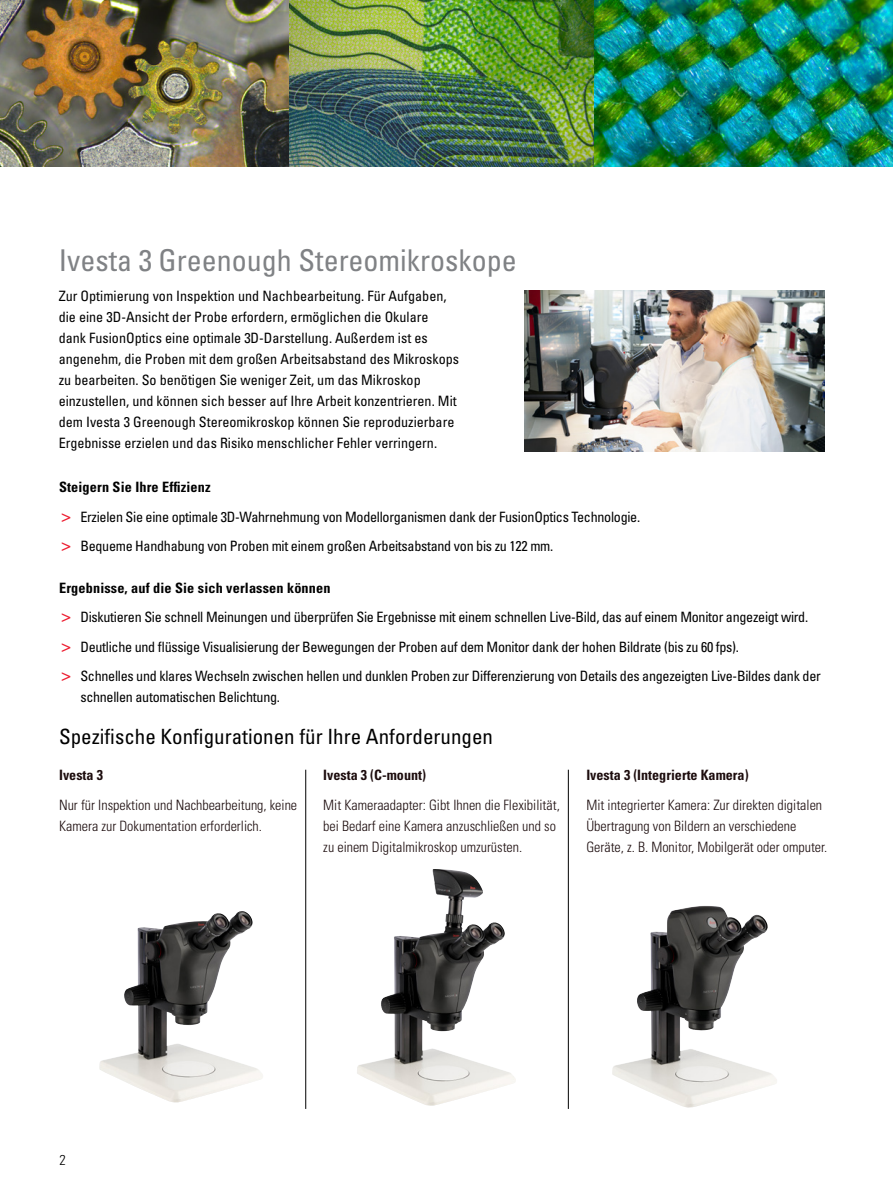
<style>
.page{position:relative;width:893px;height:1191px;background:#fff}
.page>*{position:absolute;margin:0;border:0;box-sizing:border-box;transform-origin:0 0}
.t1{font:condensed 30px "Univers LT Std";color:#808285}
.t2{font:condensed 21px "Univers LT Std";color:#000}
.t3{font:condensed 14.25px/29.5px "Univers LT Std";letter-spacing:-.02em;color:#000}
.t4{font:condensed 14.25px/21px "Univers LT Std";color:#000}
.t5{font:300 condensed 14.25px/21px "Univers LT Std";color:#1c0c0d}
.t6{font:700 condensed 14.25px "Univers LT Std";color:#1c0c0d}
.t7{font:300 condensed 14.25px "Univers LT Std";color:#000}
.s1{font-weight:700}
.s2{font-family:"Univers";font-weight:700;color:#ed1c2f}
</style>
<div class="page">
<img style="left:99px;top:911px;width:164px;height:191px">
<img style="left:357px;top:869px;width:159px;height:236px">
<img style="left:612px;top:906px;width:165px;height:201px">
<hr style="left:305px;top:769px;width:1px;height:340px;background:#000">
<hr style="left:568px;top:769px;width:1px;height:340px;background:#000">
<img style="left:525px;top:291px;width:300px;height:161px">
<img style="left:0;top:0;width:290px;height:166px">
<img style="left:290px;top:0;width:603px;height:166px">
<h1 class="t1" style="left:59px;top:242px;width:460px">Ivesta 3 Greenough Stereomikroskope</h1>
<p class="t4" style="left:59px;top:285px;width:402px">Zur Optimierung von Inspektion und Nachbearbeitung. Für Aufgaben, die eine 3D-Ansicht der Probe erfordern, ermöglichen die Okulare dank FusionOptics eine optimale 3D-Darstellung. Außerdem ist es angenehm, die Proben mit dem großen Arbeitsabstand des Mikroskops zu bearbeiten. So benötigen Sie weniger Zeit, um das Mikroskop einzustellen, und können sich besser auf Ihre Arbeit konzentrieren. Mit dem Ivesta 3 Greenough Stereomikroskop können Sie reproduzierbare Ergebnisse erzielen und das Risiko menschlicher Fehler verringern.</p>
<p class="t3" style="left:59px;top:472px;width:583px"><span class="s1">Steigern Sie Ihre Effizienz<br></span><span class="s2">&gt;</span> Erzielen Sie eine optimale 3D-Wahrnehmung von Modellorganismen dank der FusionOptics Technologie. <span class="s2">&gt;</span> Bequeme Handhabung von Proben mit einem großen Arbeitsabstand von bis zu 122 mm.</p>
<p class="t3" style="left:59px;top:572px;width:763px"><span class="s1">Ergebnisse, auf die Sie sich verlassen können<br></span><span class="s2">&gt;</span> Diskutieren Sie schnell Meinungen und überprüfen Sie Ergebnisse mit einem schnellen Live-Bild, das auf einem Monitor angezeigt wird. <span class="s2">&gt;</span> Deutliche und flüssige Visualisierung der Bewegungen der Proben auf dem Monitor dank der hohen Bildrate (bis zu 60 fps).<br><span class="s2">&gt;</span> Schnelles und klares Wechseln zwischen hellen und dunklen Proben zur Differenzierung von Details des angezeigten Live-Bildes dank der</p>
<p class="t3" style="left:80px;top:682px;width:201px">schnellen automatischen Belichtung.</p>
<h2 class="t2" style="left:59px;top:723px;width:435px">Spezifische Konfigurationen für Ihre Anforderungen</h2>
<p class="t6" style="left:59px;top:766px;width:45px">Ivesta 3</p>
<p class="t5" style="left:59px;top:794px;width:240px">Nur für Inspektion und Nachbearbeitung, keine<br>Kamera zur Dokumentation erforderlich.</p>
<p class="t6" style="left:323px;top:766px;width:104px">Ivesta 3 (C-mount)</p>
<p class="t5" style="left:323px;top:794px;width:238px">Mit Kameraadapter: Gibt Ihnen die Flexibilität, bei Bedarf eine Kamera anzuschließen und so zu einem Digitalmikroskop umzurüsten.</p>
<p class="t6" style="left:586px;top:766px;width:164px">Ivesta 3 (Integrierte Kamera)</p>
<p class="t5" style="left:586px;top:794px;width:242px">Mit integrierter Kamera: Zur direkten digitalen<br>Übertragung von Bildern an verschiedene<br>Geräte, z. B. Monitor, Mobilgerät oder omputer.</p>
<p class="t7" style="left:60px;top:1151px;width:8px">2</p>
</div>
